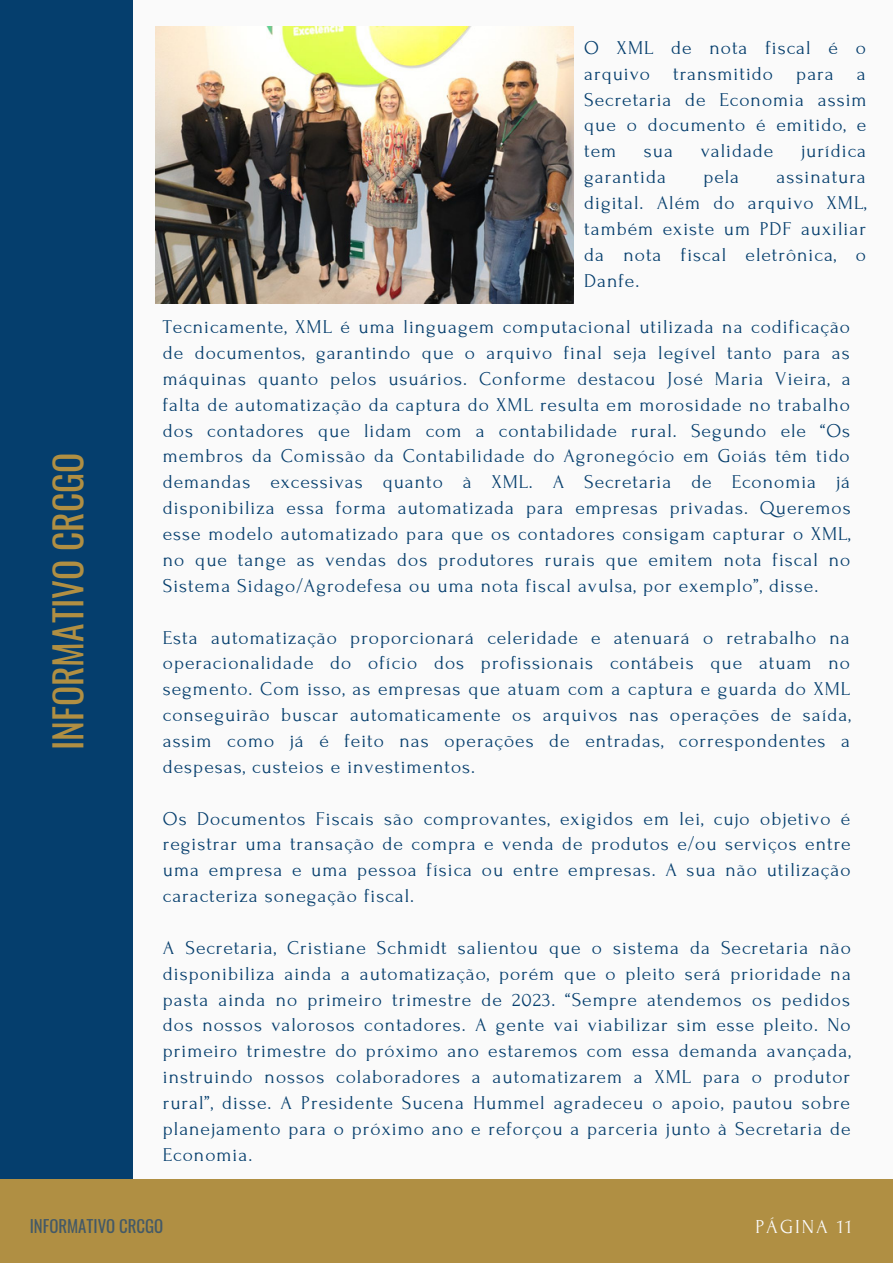
<style>
.page{position:relative;width:893px;height:1264px;background:#fff}
.page>*{position:absolute;margin:0;border:0;box-sizing:border-box;transform-origin:0 0}
.t1{font:37.5px "Oswald";color:#b08f43}
.t2{font:19.8px "Forum";letter-spacing:.1em;color:#fafafa}
.t3{font:19.5px/25.8px "Forum";letter-spacing:.05em;color:#053e6d;text-align:justify}
.t4{font:16.8px "Oswald";color:#435967}
</style>
<div class="page">
<div style="left:0;top:0;width:892px;height:1262px;background:#fafafa"></div>
<div style="left:0;top:1179px;width:892px;height:83px;background:#b08f43"></div>
<div style="left:0;top:0;width:132px;height:1178px;background:#053e6d"></div>
<img style="left:156px;top:26px;width:417px;height:278px">
<h1 class="t1" style="left:39px;top:750px;width:299px;rotate:-90deg">INFORMATIVO CRCGO</h1>
<p class="t3" style="left:584px;top:35px;width:284px">O XML de nota fiscal é o arquivo transmitido para a Secretaria de Economia assim que o documento é emitido, e tem</p>
<p class="t3" style="left:644px;top:138px;width:31px">sua</p>
<p class="t3" style="left:700px;top:138px;width:74px">validade</p>
<p class="t3" style="left:801px;top:138px;width:66px">jurídica</p>
<p class="t3" style="left:584px;top:164px;width:83px">garantida</p>
<p class="t3" style="left:703px;top:164px;width:37px">pela</p>
<p class="t3" style="left:584px;top:164px;width:284px;text-indent:192px">assinatura digital. Além do arquivo XML, também existe um PDF auxiliar da nota fiscal eletrônica, o Danfe.</p>
<p class="t3" style="left:163px;top:314px;width:689px">Tecnicamente, XML é uma linguagem computacional utilizada na codificação de documentos, garantindo que o arquivo final seja legível tanto para as máquinas quanto pelos usuários. Conforme destacou José Maria Vieira, a falta de automatização da captura do XML resulta em morosidade no trabalho dos contadores que lidam com a contabilidade rural. Segundo ele “Os membros da Comissão da Contabilidade do Agronegócio em Goiás têm tido demandas excessivas quanto à XML. A Secretaria de Economia já disponibiliza essa forma automatizada para empresas privadas. Queremos esse modelo automatizado para que os contadores consigam capturar o XML, no que tange as vendas dos produtores rurais que emitem nota fiscal no Sistema Sidago/Agrodefesa ou uma nota fiscal avulsa, por exemplo”, disse.</p>
<p class="t3" style="left:163px;top:624px;width:689px">Esta automatização proporcionará celeridade e atenuará o retrabalho na operacionalidade do ofício dos profissionais contábeis que atuam no segmento. Com isso, as empresas que atuam com a captura e guarda do XML conseguirão buscar automaticamente os arquivos nas operações de saída, assim como já é feito nas operações de entradas, correspondentes a despesas, custeios e investimentos.</p>
<p class="t3" style="left:163px;top:805px;width:689px">Os Documentos Fiscais são comprovantes, exigidos em lei, cujo objetivo é registrar uma transação de compra e venda de produtos e/ou serviços entre uma empresa e uma pessoa física ou entre empresas. A sua não utilização caracteriza sonegação fiscal.</p>
<p class="t3" style="left:163px;top:935px;width:689px">A Secretaria, Cristiane Schmidt salientou que o sistema da Secretaria não disponibiliza ainda a automatização, porém que o pleito será prioridade na pasta ainda no primeiro trimestre de 2023. “Sempre atendemos os pedidos dos nossos valorosos contadores. A gente vai viabilizar sim esse pleito. No primeiro trimestre do próximo ano estaremos com essa demanda avançada, instruindo nossos colaboradores a automatizarem a XML para o produtor rural”, disse. A Presidente Sucena Hummel agradeceu o apoio, pautou sobre planejamento para o próximo ano e reforçou a parceria junto à Secretaria de Economia.</p>
<p class="t4" style="left:30px;top:1213px;width:135px">INFORMATIVO CRCGO</p>
<p class="t2" style="left:755px;top:1216px;width:98px">PÁGINA 11</p>
</div>
